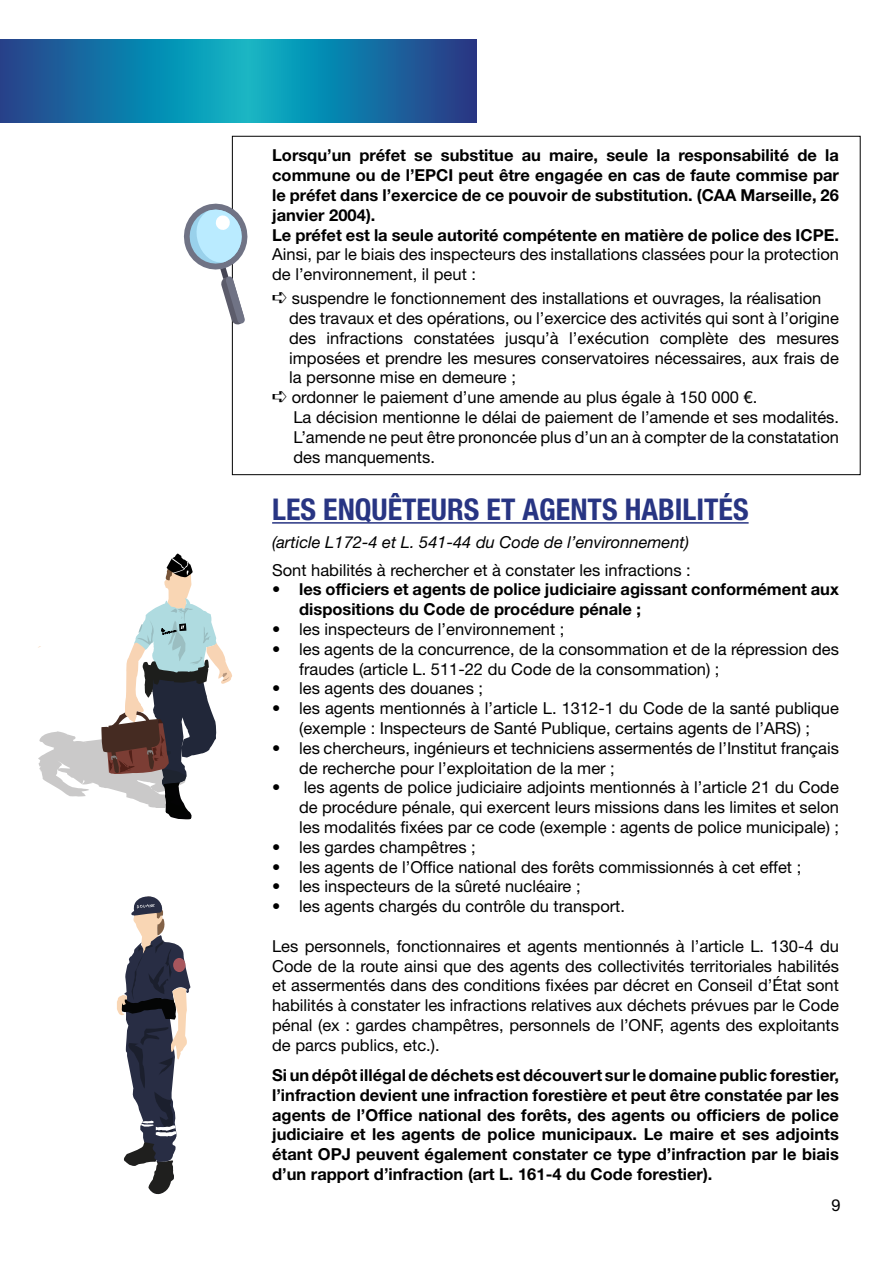
<style>
.page{position:relative;width:893px;height:1263px;background:#fff}
.page>*{position:absolute;margin:0;border:0;box-sizing:border-box;transform-origin:0 0}
.t1{font:700 condensed 30px "Helvetica Neue LT Std";color:#283583}
.t2{font:16.5px/19.8px "Helvetica Neue LT Std";color:#000}
.t3{font:700 16.5px/19.8px "Helvetica Neue LT Std";color:#000}
.t4{font:italic 16.5px "Helvetica Neue LT Std";color:#000}
</style>
<div class="page">
<svg style="left:0;top:39px;width:476px;height:84px;background:#1379a7"></svg>
<hr style="left:272px;top:522px;width:477px;height:2px;background:#283583">
<svg style="left:117px;top:896px;width:74px;height:299px"></svg>
<svg style="left:38px;top:553px;width:194px;height:266px"></svg>
<svg style="left:183px;top:200px;width:65px;height:125px"></svg>
<p class="t3" style="left:272px;top:145px;width:568px">Lorsqu’un préfet se substitue au maire, seule la responsabilité de la commune ou de l’EPCI peut être engagée en cas de faute commise par le préfet dans l’exercice de ce pouvoir de substitution. (CAA Marseille, 26 janvier 2004).<br>Le préfet est la seule autorité compétente en matière de police des ICPE.</p>
<p class="t2" style="left:272px;top:244px;width:568px">Ainsi, par le biais des inspecteurs des installations classées pour la protection de l’environnement, il peut :</p>
<p class="t2" style="left:272px;top:288px;width:551px">➪ suspendre le fonctionnement des installations et ouvrages, la réalisation</p>
<p class="t2" style="left:289px;top:308px;width:551px">des travaux et des opérations, ou l’exercice des activités qui sont à l’origine</p>
<p class="t2" style="left:289px;top:328px;width:551px">des infractions constatées jusqu’à l’exécution complète des mesures</p>
<p class="t2" style="left:289px;top:348px;width:551px">imposées et prendre les mesures conservatoires nécessaires, aux frais de</p>
<p class="t2" style="left:289px;top:367px;width:228px">la personne mise en demeure ;</p>
<p class="t2" style="left:272px;top:387px;width:487px">➪ ordonner le paiement d’une amende au plus égale à 150 000 €.</p>
<p class="t2" style="left:293px;top:407px;width:547px">La décision mentionne le délai de paiement de l’amende et ses modalités.</p>
<p class="t2" style="left:293px;top:427px;width:547px">L’amende ne peut être prononcée plus d’un an à compter de la constatation</p>
<p class="t2" style="left:293px;top:447px;width:143px">des manquements.</p>
<h1 class="t1" style="left:272px;top:491px;width:478px">LES ENQUÊTEURS ET AGENTS HABILITÉS</h1>
<p class="t4" style="left:272px;top:532px;width:418px">(article L172-4 et L. 541-44 du Code de l’environnement)</p>
<p class="t2" style="left:272px;top:559px;width:420px">Sont habilités à rechercher et à constater les infractions :</p>
<p class="t3" style="left:299px;top:579px;width:541px;text-indent:-27px">• les officiers et agents de police judiciaire agissant conformément aux dispositions du Code de procédure pénale ;</p>
<p class="t2" style="left:272px;top:619px;width:294px">• les inspecteurs de l’environnement ;</p>
<p class="t2" style="left:299px;top:639px;width:541px;text-indent:-27px">• les agents de la concurrence, de la consommation et de la répression des fraudes (article L. 511-22 du Code de la consommation) ;</p>
<p class="t2" style="left:272px;top:678px;width:212px">• les agents des douanes ;</p>
<p class="t2" style="left:272px;top:698px;width:568px;text-align:center">• les agents mentionnés à l’article L. 1312-1 du Code de la santé publique (exemple : Inspecteurs de Santé Publique, certains agents de l’ARS) ;</p>
<p class="t2" style="left:299px;top:738px;width:541px;text-indent:-27px">• les chercheurs, ingénieurs et techniciens assermentés de l’Institut français de recherche pour l’exploitation de la mer ;</p>
<p class="t2" style="left:299px;top:777px;width:541px;text-align:justify;text-indent:-27px">• les agents de police judiciaire adjoints mentionnés à l’article 21 du Code de procédure pénale, qui exercent leurs missions dans les limites et selon les modalités fixées par ce code (exemple : agents de police municipale) ;</p>
<p class="t2" style="left:272px;top:837px;width:205px">• les gardes champêtres ;</p>
<p class="t2" style="left:272px;top:856px;width:531px">• les agents de l’Office national des forêts commissionnés à cet effet ;</p>
<p class="t2" style="left:272px;top:876px;width:310px">• les inspecteurs de la sûreté nucléaire ;</p>
<p class="t2" style="left:272px;top:896px;width:354px">• les agents chargés du contrôle du transport.</p>
<p class="t2" style="left:272px;top:936px;width:568px;text-align:justify">Les personnels, fonctionnaires et agents mentionnés à l’article L. 130-4 du Code de la route ainsi que des agents des collectivités territoriales habilités et assermentés dans des conditions fixées par décret en Conseil d’État sont habilités à constater les infractions relatives aux déchets prévues par le Code pénal (ex : gardes champêtres, personnels de l’ONF, agents des exploitants de parcs publics, etc.).</p>
<p class="t3" style="left:272px;top:1065px;width:568px;text-align:justify">Si un dépôt illégal de déchets est découvert sur le domaine public forestier, l’infraction devient une infraction forestière et peut être constatée par les agents de l’Office national des forêts, des agents ou officiers de police judiciaire et les agents de police municipaux. Le maire et ses adjoints étant OPJ peuvent également constater ce type d’infraction par le biais d’un rapport d’infraction (art L. 161-4 du Code forestier).</p>
<p class="t2" style="left:831px;top:1195px;width:11px">9</p>
</div>
